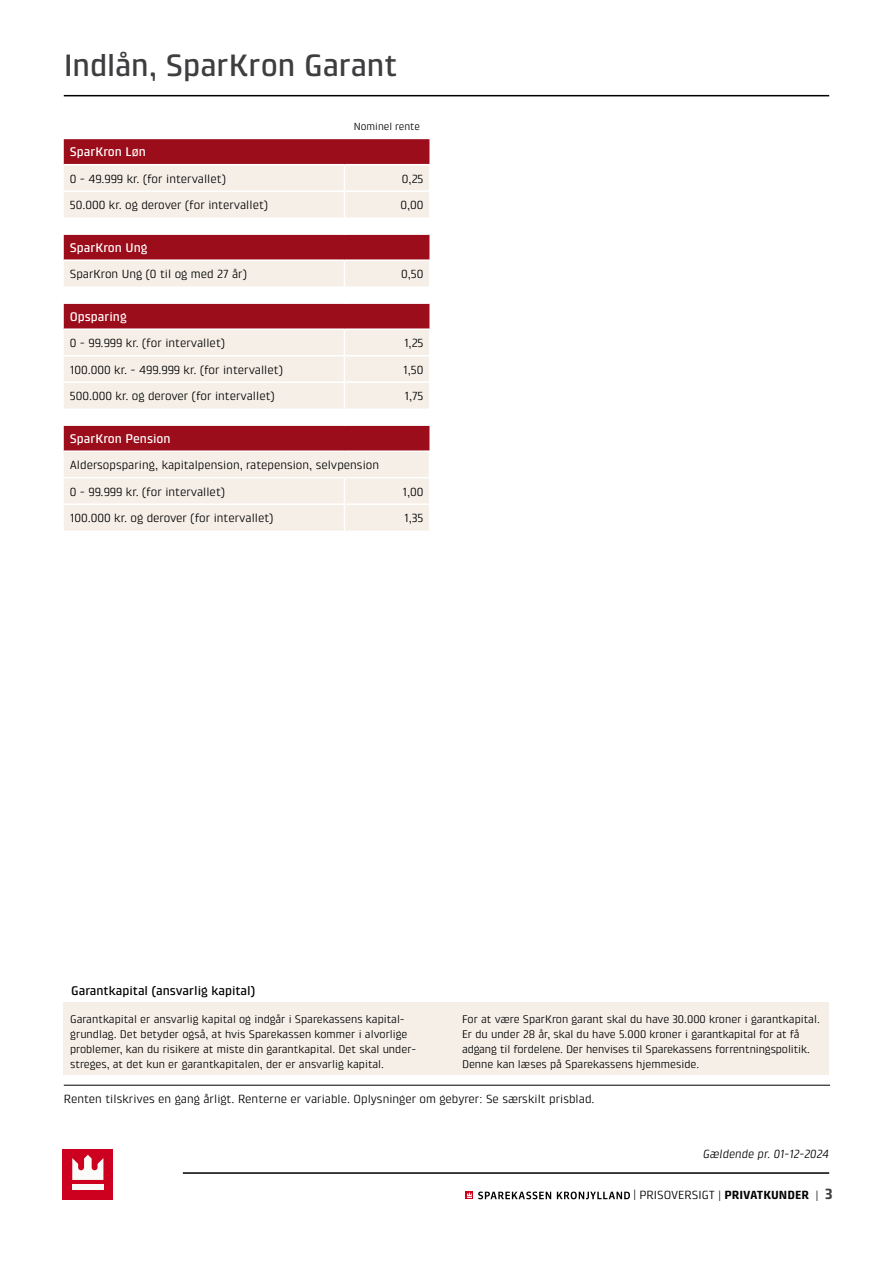
<style>
.page{position:relative;width:893px;height:1263px;background:#fff}
.page>*{position:absolute;margin:0;border:0;box-sizing:border-box;transform-origin:0 0}
.t1{font:500 31.5px "Klint LT Pro";letter-spacing:-.01em;color:#3e3d40}
.t2{font:500 12.75px "Klint LT Pro";color:#fff}
.t3{font:500 12.75px "Klint LT Pro";color:#000}
.t4{font:12px "Klint LT Pro";color:#000}
.t5{font:italic 12px "Klint LT Pro";color:#000}
.t6{font:11.25px/15px "Klint LT Pro";color:#000}
.t7{font:10.5px "Klint LT Pro";color:#000}
.s1{font-weight:700}
.s2{font-weight:700;font-size:15px;color:#3e3d40}
</style>
<div class="page">
<div style="left:63px;top:1149px;width:50px;height:50px;background:#ce001f"></div>
<div style="left:72px;top:1184px;width:31px;height:5px;background:#fbfbfa"></div>
<svg style="left:72px;top:1155px;width:31px;height:25px"></svg>
<hr style="left:183px;top:1172px;width:646px;height:2px;background:#000">
<hr style="left:64px;top:95px;width:765px;height:1px;background:#000">
<svg style="left:478px;top:1191px;width:73px;height:8px"></svg>
<svg style="left:557px;top:1191px;width:73px;height:8px"></svg>
<div style="left:465px;top:1191px;width:8px;height:8px;background:#ce001f"></div>
<svg style="left:467px;top:1192px;width:5px;height:6px"></svg>
<div style="left:64px;top:1002px;width:765px;height:73px;background:#f5efe7"></div>
<hr style="left:64px;top:1085px;width:766px;height:1px;background:#000">
<svg style="left:64px;top:139px;width:365px;height:25px;background:#9b0f1c"></svg>
<svg style="left:64px;top:165px;width:365px;height:366px;background:#e6cbc6"></svg>
<svg style="left:64px;top:218px;width:365px;height:208px;fill:#f5efe7"></svg>
<hr style="left:64px;top:190px;width:280px;height:2px;background:#fff">
<hr style="left:344px;top:190px;width:85px;height:2px;background:#fff">
<hr style="left:64px;top:259px;width:280px;height:2px;background:#fff">
<hr style="left:344px;top:259px;width:86px;height:2px;background:#fff">
<svg style="left:344px;top:261px;width:1px;height:43px"></svg>
<hr style="left:64px;top:328px;width:280px;height:2px;background:#fff">
<hr style="left:344px;top:328px;width:86px;height:2px;background:#fff">
<hr style="left:64px;top:355px;width:280px;height:1px;background:#fff">
<hr style="left:344px;top:355px;width:85px;height:1px;background:#fff">
<hr style="left:64px;top:381px;width:280px;height:2px;background:#fff">
<hr style="left:344px;top:381px;width:85px;height:2px;background:#fff">
<svg style="left:344px;top:330px;width:1px;height:96px"></svg>
<hr style="left:64px;top:477px;width:280px;height:1px;background:#fff">
<hr style="left:344px;top:477px;width:86px;height:1px;background:#fff">
<hr style="left:64px;top:503px;width:280px;height:2px;background:#fff">
<hr style="left:344px;top:503px;width:85px;height:2px;background:#fff">
<svg style="left:344px;top:478px;width:1px;height:53px"></svg>
<svg style="left:344px;top:165px;width:1px;height:70px"></svg>
<hr style="left:64px;top:450px;width:280px;height:2px;background:#fff">
<hr style="left:344px;top:450px;width:86px;height:2px;background:#fff">
<h1 class="t1" style="left:64px;top:47px;width:335px">Indlån, SparKron Garant</h1>
<p class="t7" style="left:354px;top:121px;width:68px">Nominel rente</p>
<p class="t2" style="left:70px;top:145px;width:78px">SparKron Løn</p>
<p class="t4" style="left:70px;top:172px;width:158px">0 - 49.999 kr. (for intervallet)</p>
<p class="t4" style="left:402px;top:172px;width:23px">0,25</p>
<p class="t4" style="left:70px;top:198px;width:200px">50.000 kr. og derover (for intervallet)</p>
<p class="t4" style="left:400px;top:198px;width:25px">0,00</p>
<p class="t2" style="left:70px;top:240px;width:79px">SparKron Ung</p>
<p class="t4" style="left:70px;top:267px;width:179px">SparKron Ung (0 til og med 27 år)</p>
<p class="t4" style="left:401px;top:267px;width:24px">0,50</p>
<p class="t2" style="left:70px;top:309px;width:59px">Opsparing</p>
<p class="t4" style="left:70px;top:336px;width:157px">0 - 99.999 kr. (for intervallet)</p>
<p class="t4" style="left:404px;top:336px;width:21px">1,25</p>
<p class="t4" style="left:70px;top:363px;width:214px">100.000 kr. - 499.999 kr. (for intervallet)</p>
<p class="t4" style="left:403px;top:363px;width:22px">1,50</p>
<p class="t4" style="left:70px;top:389px;width:206px">500.000 kr. og derover (for intervallet)</p>
<p class="t4" style="left:404px;top:389px;width:21px">1,75</p>
<p class="t2" style="left:70px;top:431px;width:102px">SparKron Pension</p>
<p class="t4" style="left:70px;top:458px;width:311px">Aldersopsparing, kapitalpension, ratepension, selvpension</p>
<p class="t4" style="left:70px;top:485px;width:157px">0 - 99.999 kr. (for intervallet)</p>
<p class="t4" style="left:402px;top:485px;width:22px">1,00</p>
<p class="t4" style="left:70px;top:511px;width:205px">100.000 kr. og derover (for intervallet)</p>
<p class="t4" style="left:404px;top:511px;width:21px">1,35</p>
<p class="t3" style="left:71px;top:983px;width:185px">Garantkapital (ansvarlig kapital)</p>
<p class="t6" style="left:70px;top:1012px;width:346px">Garantkapital er ansvarlig kapital og indgår i Sparekassens kapital&shy;grundlag. Det betyder også, at hvis Sparekassen kommer i alvorlige problemer, kan du risikere at miste din garantkapital. Det skal under&shy;streges, at det kun er garantkapitalen, der er ansvarlig kapital.</p>
<p class="t6" style="left:462px;top:1012px;width:358px">For at være SparKron garant skal du have 30.000 kroner i garantkapital.<br>Er du under 28 år, skal du have 5.000 kroner i garantkapital for at få adgang til fordelene. Der henvises til Sparekassens forrentningspolitik.<br>Denne kan læses på Sparekassens hjemmeside.</p>
<p class="t4" style="left:64px;top:1092px;width:530px">Renten tilskrives en gang årligt. Renterne er variable. Oplysninger om gebyrer: Se særskilt prisblad.</p>
<p class="t5" style="left:703px;top:1147px;width:128px">Gældende pr. 01-12-2024</p>
<p class="t4" style="left:633px;top:1188px;width:201px">| PRISOVERSIGT | <span class="s1">PRIVATKUNDER</span> | <span class="s2">3</span></p>
</div>
